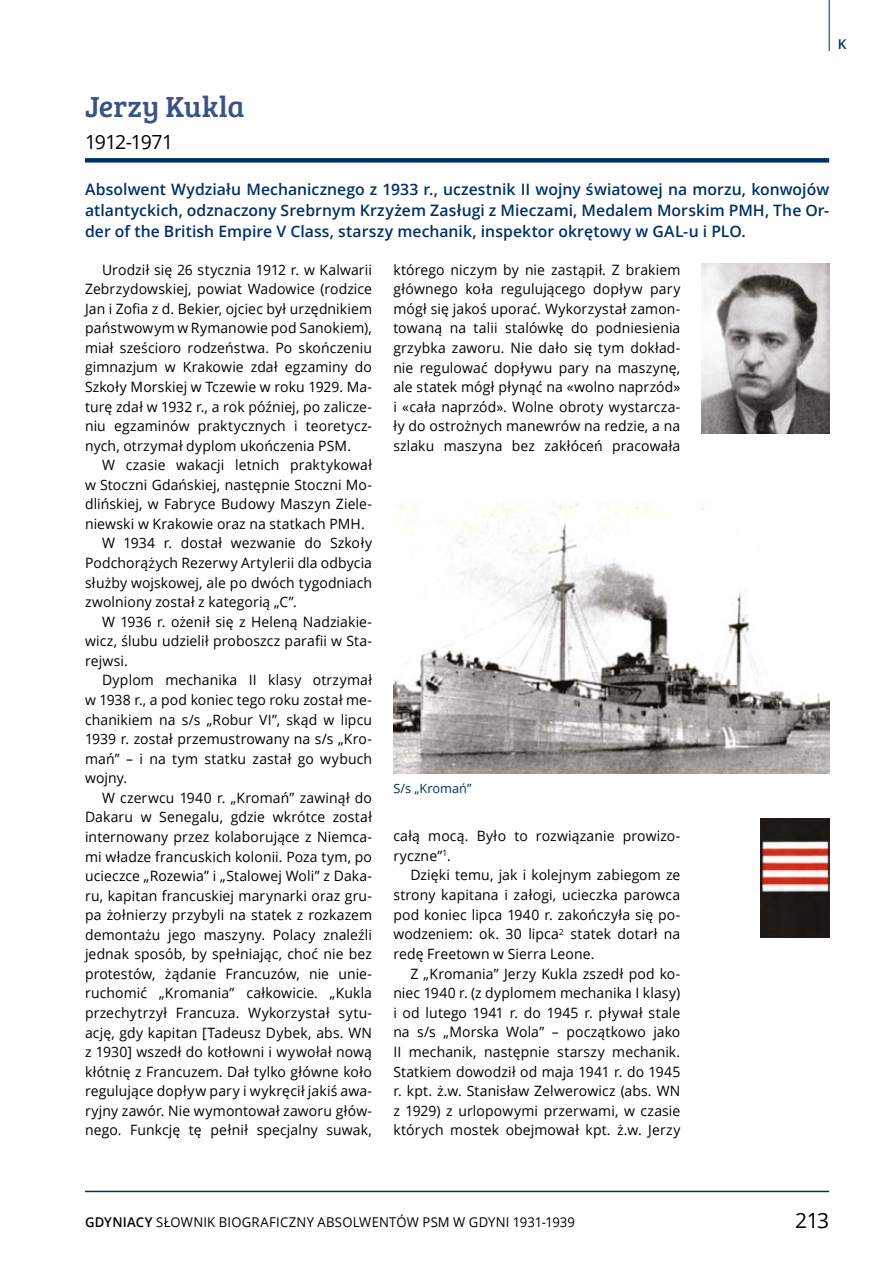
<style>
.page{position:relative;width:893px;height:1263px;background:#fff}
.page>*{position:absolute;margin:0;border:0;box-sizing:border-box;transform-origin:0 0}
.t1{font:30px "Bree Serif";color:#3a5384}
.t2{font:21px "Open Sans";color:#000}
.t3{font:19.5px "Open Sans";letter-spacing:-.045em;color:#000}
.t4{font:600 15.75px/21px "Open Sans";letter-spacing:.005em;color:#003063;text-align:justify}
.t5{font:14.25px/19.6px "Open Sans";letter-spacing:.01em;color:#000;text-align:justify}
.t6{font:13.5px "Open Sans";letter-spacing:.015em;color:#000}
.t7{font:600 13.5px "Open Sans";color:#003063}
.t8{font:12.75px "Open Sans";color:#003063}
.s1{font-weight:600}
</style>
<div class="page">
<hr style="left:85px;top:1191px;width:744px;height:1px;background:#003063">
<hr style="left:829px;top:0;width:1px;height:51px;background:#003063">
<div style="left:85px;top:158px;width:744px;height:5px;background:#003063"></div>
<img style="left:702px;top:264px;width:127px;height:170px">
<img style="left:393px;top:502px;width:436px;height:272px">
<img style="left:760px;top:819px;width:70px;height:119px">
<p class="t7" style="left:838px;top:34px;width:10px">K</p>
<h1 class="t1" style="left:85px;top:85px;width:161px">Jerzy Kukla</h1>
<h3 class="t3" style="left:85px;top:128px;width:90px">1912-1971</h3>
<p class="t4" style="left:85px;top:178px;width:746px">Absolwent Wydziału Mechanicznego z 1933 r., uczestnik II wojny światowej na morzu, konwojów atlantyckich, odznaczony Srebrnym Krzyżem Zasługi z Mieczami, Medalem Morskim PMH, The Or&shy;der of the British Empire V Class, starszy mechanik, inspektor okrętowy w GAL-u i PLO.</p>
<p class="t5" style="left:85px;top:259px;width:289px;text-indent:17px">Urodził się 26 stycznia 1912 r. w Kalwarii Zebrzydowskiej, powiat Wadowice (rodzice Jan i Zofia z d. Bekier, ojciec był urzędnikiem państwowym w Rymanowie pod Sanokiem), miał sześcioro rodzeństwa. Po skończeniu gimnazjum w Krakowie zdał egzaminy do Szkoły Morskiej w Tczewie w roku 1929. Ma&shy;turę zdał w 1932 r., a rok później, po zalicze&shy;niu egzaminów praktycznych i teoretycz&shy;nych, otrzymał dyplom ukończenia PSM.</p>
<p class="t5" style="left:102px;top:455px;width:272px">W czasie wakacji letnich praktykował</p>
<p class="t5" style="left:85px;top:474px;width:289px">w Stoczni Gdańskiej, następnie Stoczni Mo-</p>
<p class="t5" style="left:85px;top:494px;width:289px">dlińskiej, w Fabryce Budowy Maszyn Ziele-</p>
<p class="t5" style="left:85px;top:513px;width:281px">niewski w Krakowie oraz na statkach PMH.</p>
<p class="t5" style="left:102px;top:533px;width:272px">W 1934 r. dostał wezwanie do Szkoły</p>
<p class="t5" style="left:85px;top:553px;width:289px">Podchorążych Rezerwy Artylerii dla odbycia</p>
<p class="t5" style="left:85px;top:572px;width:289px">służby wojskowej, ale po dwóch tygodniach</p>
<p class="t5" style="left:85px;top:592px;width:213px">zwolniony został z kategorią „C”.</p>
<p class="t5" style="left:102px;top:611px;width:272px">W 1936 r. ożenił się z Heleną Nadziakie-</p>
<p class="t5" style="left:85px;top:631px;width:289px">wicz, ślubu udzielił proboszcz parafii w Sta-</p>
<p class="t5" style="left:85px;top:650px;width:44px">rejwsi.</p>
<p class="t5" style="left:102px;top:670px;width:271px">Dyplom mechanika II klasy otrzymał</p>
<p class="t5" style="left:85px;top:690px;width:289px">w 1938 r., a pod koniec tego roku został me-</p>
<p class="t5" style="left:85px;top:709px;width:289px">chanikiem na s/s „Robur VI”, skąd w lipcu</p>
<p class="t5" style="left:85px;top:729px;width:289px">1939 r. został przemustrowany na s/s „Kro-</p>
<p class="t5" style="left:85px;top:748px;width:289px">mań” – i na tym statku zastał go wybuch</p>
<p class="t5" style="left:85px;top:768px;width:44px">wojny.</p>
<p class="t5" style="left:102px;top:787px;width:272px">W czerwcu 1940 r. „Kromań” zawinął do</p>
<p class="t5" style="left:85px;top:807px;width:289px">Dakaru w Senegalu, gdzie wkrótce został</p>
<p class="t5" style="left:85px;top:826px;width:289px">internowany przez kolaborujące z Niemca-</p>
<p class="t5" style="left:85px;top:846px;width:289px">mi władze francuskich kolonii. Poza tym, po</p>
<p class="t5" style="left:85px;top:866px;width:289px">ucieczce „Rozewia” i „Stalowej Woli” z Daka-</p>
<p class="t5" style="left:85px;top:885px;width:289px">ru, kapitan francuskiej marynarki oraz gru-</p>
<p class="t5" style="left:85px;top:905px;width:289px">pa żołnierzy przybyli na statek z rozkazem</p>
<p class="t5" style="left:85px;top:924px;width:289px">demontażu jego maszyny. Polacy znaleźli</p>
<p class="t5" style="left:85px;top:944px;width:289px">jednak sposób, by spełniając, choć nie bez</p>
<p class="t5" style="left:85px;top:963px;width:289px">protestów, żądanie Francuzów, nie unie-</p>
<p class="t5" style="left:85px;top:983px;width:289px">ruchomić „Kromania” całkowicie. „Kukla</p>
<p class="t5" style="left:85px;top:1003px;width:289px">przechytrzył Francuza. Wykorzystał sytu-</p>
<p class="t5" style="left:85px;top:1022px;width:289px">ację, gdy kapitan [Tadeusz Dybek, abs. WN</p>
<p class="t5" style="left:85px;top:1042px;width:289px">z 1930] wszedł do kotłowni i wywołał nową</p>
<p class="t5" style="left:85px;top:1061px;width:289px">kłótnię z Francuzem. Dał tylko główne koło</p>
<p class="t5" style="left:85px;top:1081px;width:289px">regulujące dopływ pary i wykręcił jakiś awa-</p>
<p class="t5" style="left:85px;top:1100px;width:289px">ryjny zawór. Nie wymontował zaworu głów-</p>
<p class="t5" style="left:85px;top:1120px;width:289px">nego. Funkcję tę pełnił specjalny suwak,</p>
<p class="t5" style="left:393px;top:259px;width:289px">którego niczym by nie zastąpił. Z brakiem głównego koła regulującego dopływ pary mógł się jakoś uporać. Wykorzystał zamon&shy;towaną na talii stalówkę do podniesienia grzybka zaworu. Nie dało się tym dokład&shy;nie regulować dopływu pary na maszynę, ale statek mógł płynąć na «wolno naprzód» i «cała naprzód». Wolne obroty wystarcza&shy;ły do ostrożnych manewrów na redzie, a na szlaku maszyna bez zakłóceń pracowała</p>
<p class="t8" style="left:393px;top:779px;width:80px">S/s „Kromań”</p>
<p class="t5" style="left:393px;top:826px;width:289px">całą mocą. Było to rozwiązanie prowizo&shy;ryczne”<sup>1</sup>.</p>
<p class="t5" style="left:393px;top:865px;width:289px;text-indent:17px">Dzięki temu, jak i kolejnym zabiegom ze strony kapitana i załogi, ucieczka parowca pod koniec lipca 1940 r. zakończyła się po&shy;wodzeniem: ok. 30 lipca<sup>2</sup> statek dotarł na redę Freetown w Sierra Leone.</p>
<p class="t5" style="left:393px;top:963px;width:289px;text-indent:17px">Z „Kromania” Jerzy Kukla zszedł pod ko&shy;niec 1940 r. (z dyplomem mechanika I klasy) i od lutego 1941 r. do 1945 r. pływał stale na s/s „Morska Wola” – początkowo jako II mechanik, następnie starszy mechanik.<br>Statkiem dowodził od maja 1941 r. do 1945 r. kpt. ż.w. Stanisław Zelwerowicz (abs. WN z 1929) z urlopowymi przerwami, w czasie których mostek obejmował kpt. ż.w. Jerzy</p>
<p class="t6" style="left:85px;top:1212px;width:491px"><span class="s1">GDYNIACY</span> SŁOWNIK BIOGRAFICZNY ABSOLWENTÓW PSM W GDYNI 1931-1939</p>
<h2 class="t2" style="left:795px;top:1206px;width:35px">213</h2>
</div>
